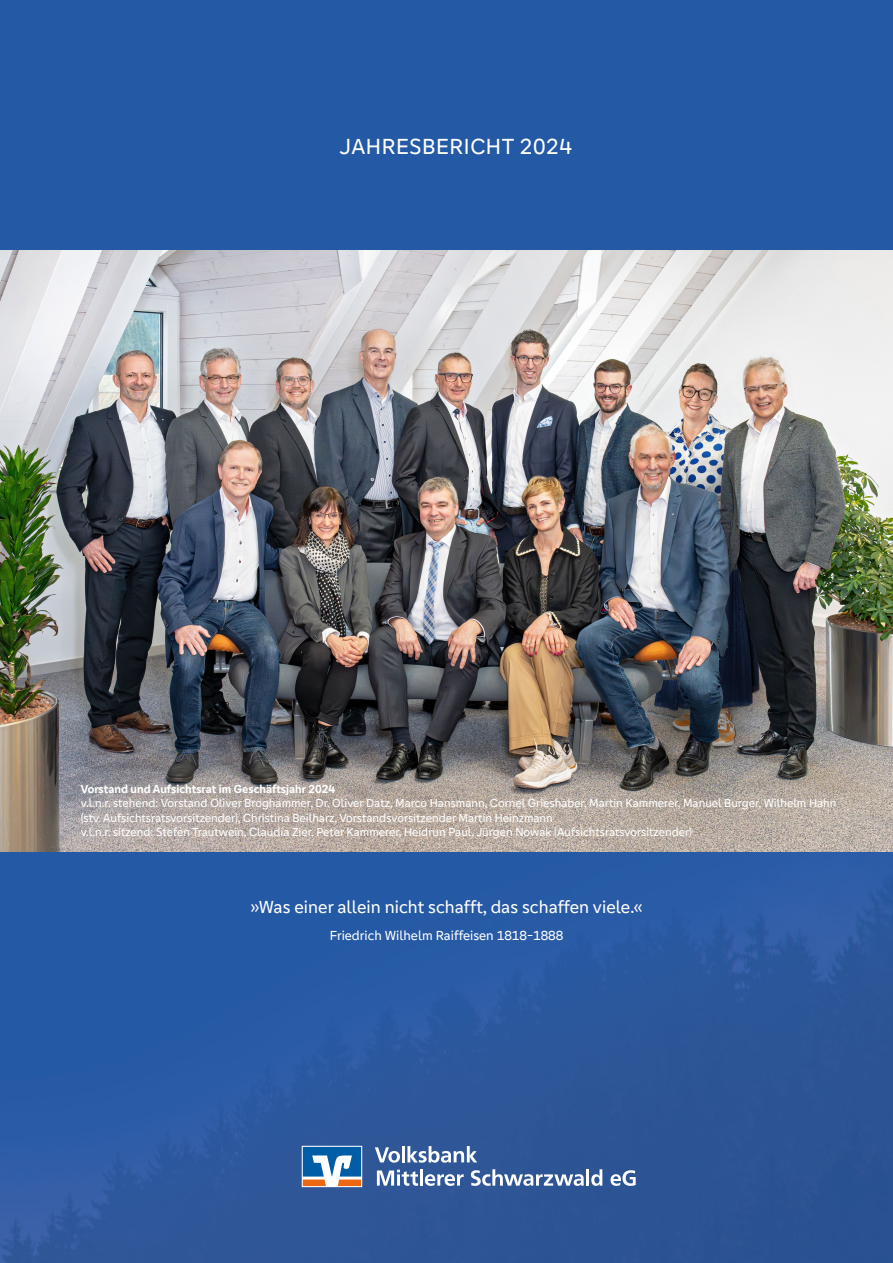
<style>
.page{position:relative;width:893px;height:1263px;background:#fff}
.page>*{position:absolute;margin:0;border:0;box-sizing:border-box;transform-origin:0 0}
.t1{font:22.5px "Genos GFG";letter-spacing:.025em;color:#fff}
.t2{font:18px "Genos GFG";color:#fff}
.t3{font:13.5px "Genos GFG";color:#fff}
.t4{font:12px/14.4px "Genos GFG";color:#fff}
.t5{font:700 12px "Genos GFG";color:#fff}
</style>
<div class="page">
<img style="left:0;top:0;width:893px;height:1263px">
<img style="left:0;top:251px;width:893px;height:601px">
<svg style="left:304px;top:1148px;width:56px;height:37px"></svg>
<svg style="left:375px;top:1147px;width:25px;height:15px"></svg>
<hr style="left:402px;top:1146px;width:3px;height:16px;background:#fff">
<svg style="left:407px;top:1146px;width:70px;height:17px"></svg>
<svg style="left:377px;top:1170px;width:41px;height:16px"></svg>
<hr style="left:420px;top:1169px;width:3px;height:16px;background:#fff">
<svg style="left:425px;top:1174px;width:39px;height:12px"></svg>
<svg style="left:471px;top:1169px;width:113px;height:17px"></svg>
<hr style="left:586px;top:1169px;width:3px;height:16px;background:#fff">
<svg style="left:591px;top:1169px;width:11px;height:17px"></svg>
<svg style="left:610px;top:1170px;width:26px;height:16px"></svg>
<div style="left:302px;top:1146px;width:60px;height:41px;border:1px solid #fff"></div>
<h1 class="t1" style="left:340px;top:134px;width:234px">JAHRESBERICHT 2024</h1>
<p class="t5" style="left:81px;top:782px;width:256px">Vorstand und Aufsichtsrat im Geschäftsjahr 2024</p>
<p class="t4" style="left:81px;top:796px;width:757px">v.l.n.r. stehend: Vorstand Oliver Broghammer, Dr. Oliver Datz, Marco Hansmann, Cornel Grieshaber, Martin Kammerer, Manuel Burger, Wilhelm Hahn (stv. Aufsichtsratsvorsitzender), Christina Beilharz, Vorstandsvorsitzender Martin Heinzmann<br>v.l.n.r. sitzend: Stefen Trautwein, Claudia Zier, Peter Kammerer, Heidrun Paul, Jürgen Nowak (Aufsichtsratsvorsitzender)</p>
<h2 class="t2" style="left:250px;top:896px;width:394px">»Was einer allein nicht schafft, das schaffen viele.«</h2>
<p class="t3" style="left:330px;top:928px;width:235px">Friedrich Wilhelm Raiffeisen 1818-1888</p>
</div>
